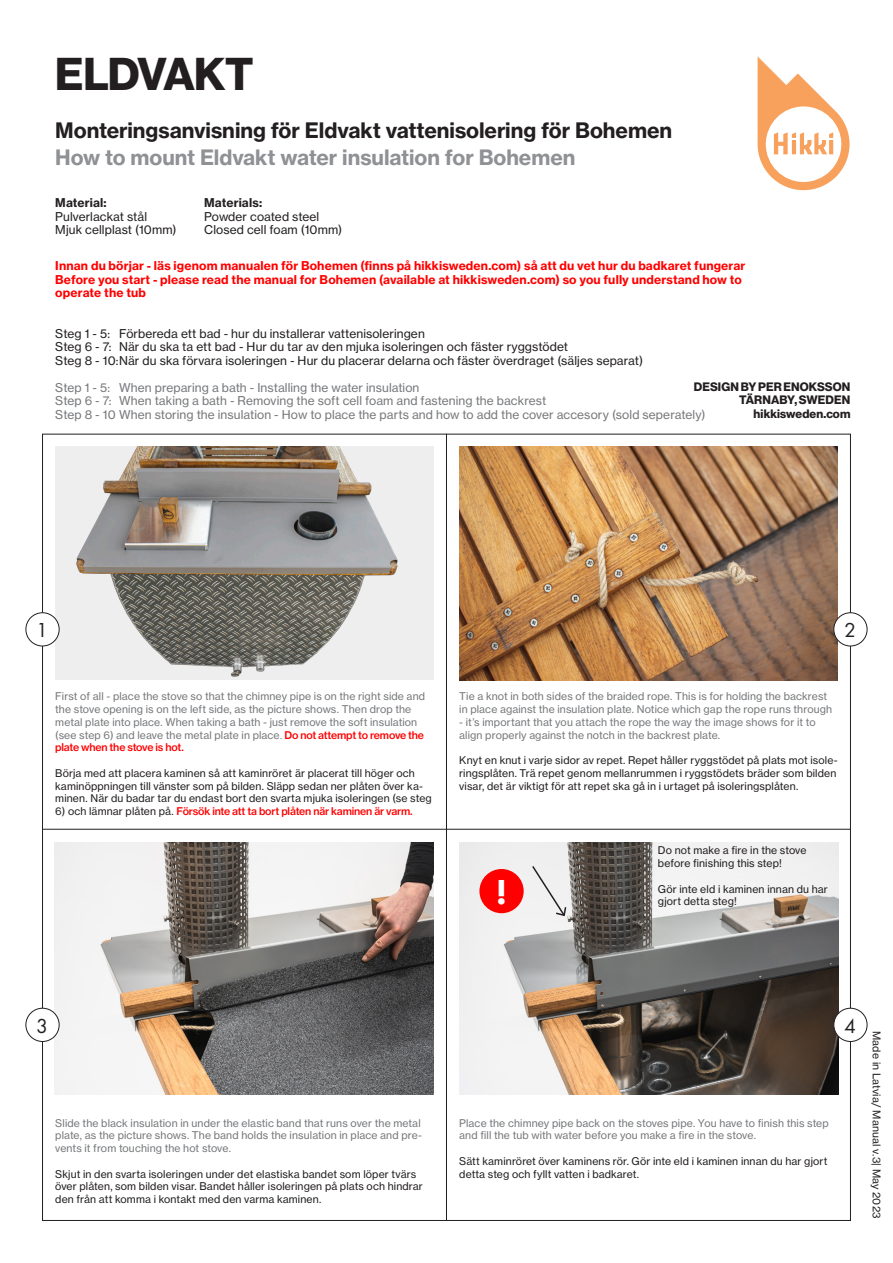
<style>
.page{position:relative;width:893px;height:1263px;background:#fff}
.page>*{position:absolute;margin:0;border:0;box-sizing:border-box;transform-origin:0 0}
.Bröd{font:45px "N Haas Grotesk DS Pro 75 Bd";letter-spacing:-.02em;color:#231f20}
.Bröd-2{font:800 36px "Futura PT";color:#fff}
.t1{font:21px "N Haas Grotesk TX Pro 75 Bd";letter-spacing:-.005em;color:#231f20}
.t2{font:21px "Futura PT";color:#231f20}
.t3{font:20.85px "N Haas Grotesk TX Pro 75 Bd";letter-spacing:-.005em;color:#8f9194}
.Bröd-3{font:12px "N Haas Grotesk TX Pro 55 Rg";letter-spacing:.01em;color:#231f20}
.Bröd-4{font:12px "N Haas Grotesk TX Pro 55 Rg";letter-spacing:.005em;color:#76787b}
.Bröd-5{font:12px/13.5px "N Haas Grotesk TX Pro 75 Bd";letter-spacing:.015em;color:#f00}
.Instruktionstext{font:12px "N Haas Grotesk TX Pro 55 Rg";letter-spacing:.01em;color:#231f20}
.Instruktionstext-2{font:12px/13.5px "N Haas Grotesk DS Pro 75 Bd";letter-spacing:.01em;color:#231f20;text-align:right}
.Instruktionstext-3{font:12px "N Haas Grotesk TX Pro 75 Bd";letter-spacing:.01em;color:#231f20}
.Bröd-6{font:10.5px/12.8px "N Haas Grotesk TX Pro 55 Rg";letter-spacing:.01em;color:#76787b}
.Bröd-7{font:10.5px/12.8px "N Haas Grotesk TX Pro 55 Rg";letter-spacing:.015em;color:#231f20}
.Bröd-8{font:10.5px "N Haas Grotesk TX Pro 65 Md";letter-spacing:-.015em;color:#f00}
.s1{font-family:"Futura PT";font-size:12px}
.s2{font-family:"N Haas Grotesk TX Pro 65 Md";color:#f00}
.s3{font-family:"N Haas Grotesk TX Pro 55 Rg";color:#231f20}
</style>
<div class="page">
<img style="left:460px;top:842px;width:379px;height:253px">
<img style="left:55px;top:446px;width:379px;height:234px">
<img style="left:459px;top:446px;width:379px;height:234px">
<svg style="left:758px;top:57px;width:91px;height:133px"></svg>
<svg style="left:531px;top:864px;width:36px;height:53px"></svg>
<img style="left:55px;top:842px;width:379px;height:252px">
<div style="left:479px;top:869px;width:45px;height:44px;background:#f00;border-radius:50%"></div>
<div style="left:26px;top:613px;width:33px;height:33px;background:#fff;border-radius:50%"></div>
<div style="left:26px;top:612px;width:34px;height:34px;border:1px solid #231f20;border-radius:50%"></div>
<div style="left:834px;top:613px;width:33px;height:33px;background:#fff;border-radius:50%"></div>
<div style="left:833px;top:612px;width:34px;height:34px;border:1px solid #231f20;border-radius:50%"></div>
<div style="left:834px;top:1008px;width:33px;height:33px;background:#fff;border-radius:50%"></div>
<div style="left:833px;top:1008px;width:34px;height:34px;border:1px solid #231f20;border-radius:50%"></div>
<div style="left:26px;top:1008px;width:33px;height:33px;background:#fff;border-radius:50%"></div>
<div style="left:26px;top:1008px;width:34px;height:34px;border:1px solid #231f20;border-radius:50%"></div>
<hr style="left:446px;top:434px;width:1px;height:786px;background:#231f20">
<hr style="left:43px;top:829px;width:807px;height:1px;background:#231f20">
<p class="Bröd" style="left:55px;top:48px;width:200px">ELDVAKT</p>
<p class="t1" style="left:55px;top:117px;width:618px">Monteringsanvisning för Eldvakt vattenisolering för Bohemen</p>
<p class="t3" style="left:55px;top:144px;width:522px">How to mount Eldvakt water insulation for Bohemen</p>
<p class="Instruktionstext-3" style="left:55px;top:195px;width:53px">Material:</p>
<p class="Instruktionstext" style="left:55px;top:209px;width:93px">Pulverlackat stål</p>
<p class="Instruktionstext" style="left:55px;top:222px;width:123px">Mjuk cellplast (10mm)</p>
<p class="Instruktionstext-3" style="left:204px;top:195px;width:60px">Materials:</p>
<p class="Instruktionstext" style="left:204px;top:209px;width:117px">Powder coated steel</p>
<p class="Instruktionstext" style="left:204px;top:222px;width:140px">Closed cell foam (10mm)</p>
<p class="Bröd-5" style="left:55px;top:259px;width:692px">Innan du börjar - läs igenom manualen för Bohemen (finns på hikkisweden.com) så att du vet hur du badkaret fungerar</p>
<p class="Bröd-5" style="left:55px;top:273px;width:688px">Before you start - please read the manual for Bohemen (available at hikkisweden.com) so you fully understand how to operate the tub</p>
<p class="Bröd-3" style="left:55px;top:326px;width:371px">Steg 1 - 5: Förbereda ett bad - hur du installerar vattenisoleringen</p>
<p class="Bröd-3" style="left:55px;top:340px;width:514px">Steg 6 - 7: När du ska ta ett bad - Hur du tar av den mjuka isoleringen och fäster ryggstödet</p>
<p class="Bröd-3" style="left:55px;top:353px;width:589px">Steg 8 - 10:När du ska förvara isoleringen - Hur du placerar delarna och fäster överdraget (säljes separat)</p>
<p class="Bröd-4" style="left:55px;top:380px;width:366px">Step 1 - 5: When preparing a bath - Installing the water insulation</p>
<p class="Bröd-4" style="left:55px;top:394px;width:492px">Step 6 - 7: When taking a bath - Removing the soft cell foam and fastening the backrest</p>
<p class="Bröd-4" style="left:55px;top:407px;width:652px">Step 8 - 10 When storing the insulation - How to place the parts and how to add the cover accesory (sold seperately)</p>
<p class="Instruktionstext-2" style="left:694px;top:380px;width:158px">DESIGN BY PER ENOKSSON<br>TÄRNABY, SWEDEN</p>
<p class="Instruktionstext-2" style="left:754px;top:407px;width:98px">hikkisweden.com</p>
<h3 class="t2" style="left:36px;top:618px;width:13px">1</h3>
<h3 class="t2" style="left:844px;top:618px;width:13px">2</h3>
<p class="Bröd-6" style="left:55px;top:690px;width:371px">First of all - place the stove so that the chimney pipe is on the right side and the stove opening is on the left side, as the picture shows. Then drop the metal plate into place. When taking a bath - just remove the soft insulation (see step 6) and leave the metal plate in place<span class="s1">.</span> <span class="s2">Do not attempt to remove the plate when the stove is hot.</span></p>
<p class="Bröd-7" style="left:55px;top:767px;width:378px">Börja med att placera kaminen så att kaminröret är placerat till höger och kaminöppningen till vänster som på bilden. Släpp sedan ner plåten över ka&shy;minen. När du badar tar du endast bort den svarta mjuka isoleringen (se steg</p>
<p class="Bröd-8" style="left:55px;top:805px;width:359px"><span class="s3">6) och lämnar plåten på.</span> Försök inte att ta bort plåten när kaminen är varm.</p>
<p class="Bröd-6" style="left:459px;top:690px;width:374px">Tie a knot in both sides of the braided rope. This is for holding the backrest in place against the insulation plate. Notice which gap the rope runs through</p>
<p class="Bröd-6" style="left:459px;top:716px;width:358px">- it’s important that you attach the rope the way the image shows for it to align properly against the notch in the backrest plate.</p>
<p class="Bröd-7" style="left:459px;top:754px;width:380px">Knyt en knut i varje sidor av repet. Repet håller ryggstödet på plats mot isole&shy;ringsplåten. Trä repet genom mellanrummen i ryggstödets bräder som bilden visar, det är viktigt för att repet ska gå in i urtaget på isoleringsplåten.</p>
<p class="Bröd-2" style="left:497px;top:869px;width:12px">!</p>
<p class="Bröd-7" style="left:658px;top:844px;width:150px">Do not make a fire in the stove before finishing this step!</p>
<p class="Bröd-7" style="left:658px;top:882px;width:171px">Gör inte eld i kaminen innan du har gjort detta steg!</p>
<h3 class="t2" style="left:36px;top:1013px;width:13px">3</h3>
<h3 class="t2" style="left:844px;top:1013px;width:13px">4</h3>
<p class="Bröd-6" style="left:55px;top:1116px;width:368px">Slide the black insulation in under the elastic band that runs over the metal plate, as the picture shows. The band holds the insulation in place and pre&shy;vents it from touching the hot stove.</p>
<p class="Bröd-7" style="left:55px;top:1167px;width:369px">Skjut in den svarta isoleringen under det elastiska bandet som löper tvärs över plåten, som bilden visar. Bandet håller isoleringen på plats och hindrar den från att komma i kontakt med den varma kaminen.</p>
<p class="Bröd-6" style="left:459px;top:1116px;width:371px">Place the chimney pipe back on the stoves pipe. You have to finish this step and fill the tub with water before you make a fire in the stove.</p>
<p class="Bröd-7" style="left:459px;top:1154px;width:370px">Sätt kaminröret över kaminens rör. Gör inte eld i kaminen innan du har gjort detta steg och fyllt vatten i badkaret.</p>
<p class="Bröd-7" style="left:883px;top:1031px;width:189px;rotate:90deg">Made in Latvia/ Manual v.3| May 2023</p>
</div>
